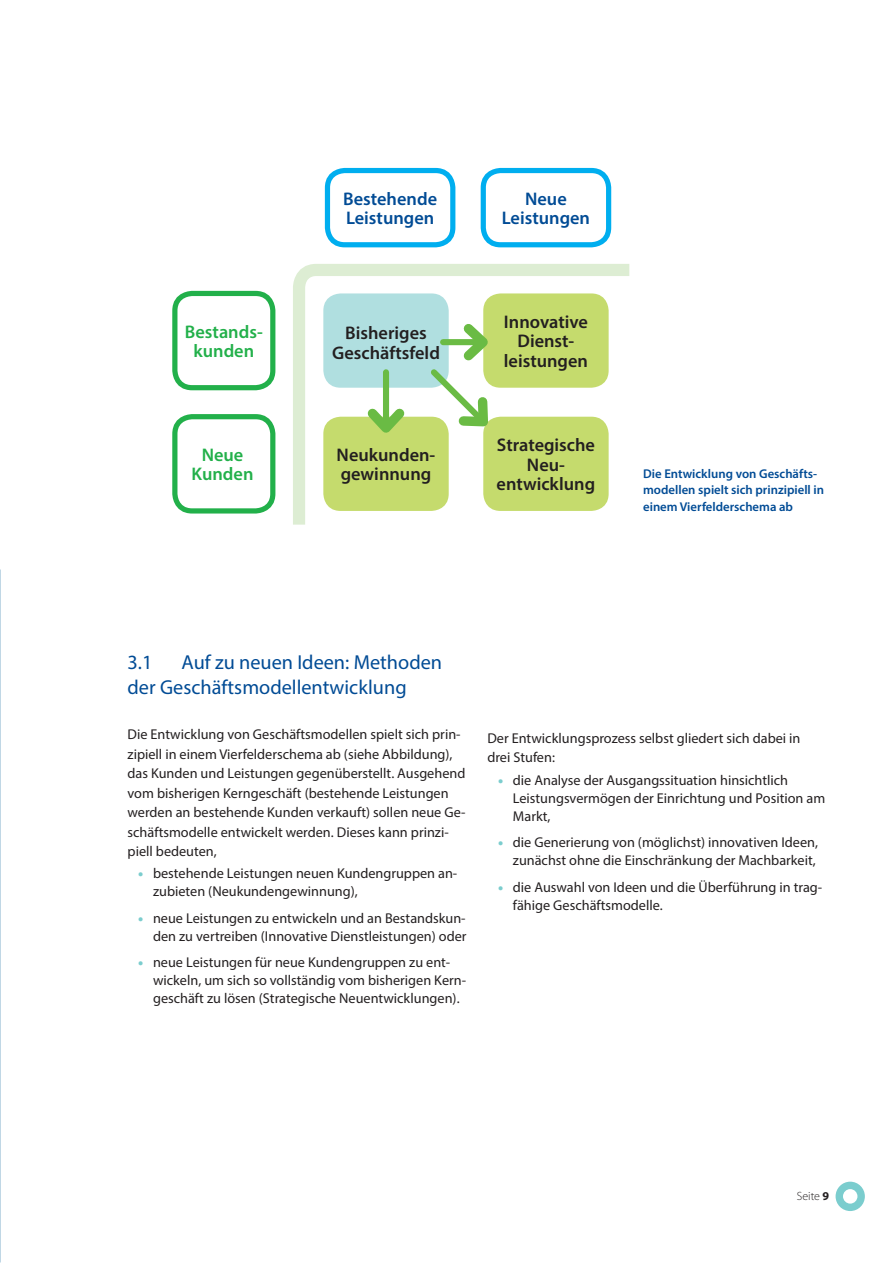
<style>
.page{position:relative;width:893px;height:1263px;background:#fff}
.page>*{position:absolute;margin:0;border:0;box-sizing:border-box;transform-origin:0 0}
.t1{font:20.25px/25.5px "Myriad Pro";color:#014b95}
.t2{font:600 18.3px/19.5px "Myriad Pro";color:#231f20;text-align:center}
.t3{font:600 18.3px/19.5px "Myriad Pro";color:#014b95}
.t4{font:600 18.3px/19.5px "Myriad Pro";color:#22b04a;text-align:center}
.t5{font:14.25px/18px "Myriad Pro";color:#231f20}
.t6{font:600 12.75px/16.5px "Myriad Pro";color:#014b95}
.t7{font:300 12px "Myriad Pro";color:#231f20}
.s1{font-weight:900;color:#7bcdce}
.s2{font-weight:700}
</style>
<div class="page">
<svg style="left:836px;top:1182px;width:29px;height:29px"></svg>
<div style="left:325px;top:168px;width:130px;height:79px;border:5px solid #00aeef;border-radius:17px"></div>
<div style="left:481px;top:168px;width:130px;height:79px;border:5px solid #00aeef;border-radius:17px"></div>
<div style="left:172px;top:291px;width:103px;height:99px;border:5px solid #22b04a;border-radius:17px"></div>
<div style="left:172px;top:414px;width:103px;height:99px;border:5px solid #22b04a;border-radius:17px"></div>
<svg style="left:293px;top:264px;width:337px;height:261px"></svg>
<svg style="left:425px;top:315px;width:72px;height:116px"></svg>
<p class="t4" style="left:185px;top:321px;width:79px">Bestands&shy;kunden</p>
<p class="t4" style="left:192px;top:445px;width:63px">Neue<br>Kunden</p>
<p class="t3" style="left:343px;top:188px;width:95px">Bestehende<br>Leistungen</p>
<p class="t2" style="left:332px;top:323px;width:109px">Bisheriges<br>Geschäftsfeld</p>
<p class="t2" style="left:337px;top:445px;width:100px;text-align:left">Neukunden&shy;gewinnung</p>
<p class="t3" style="left:502px;top:188px;width:90px;text-align:center">Neue<br>Leistungen</p>
<p class="t2" style="left:504px;top:312px;width:86px">Innovative<br>Dienst&shy;leistungen</p>
<p class="t2" style="left:497px;top:435px;width:100px">Strategische<br>Neu&shy;entwicklung</p>
<p class="t6" style="left:643px;top:465px;width:182px">Die Entwicklung von Geschäfts&shy;modellen spielt sich prinzipiell in einem Vierfelderschema ab</p>
<h1 class="t1" style="left:128px;top:649px;width:316px;text-indent:54px">Auf zu neuen Ideen: Methoden der Geschäftsmodellentwicklung</h1>
<p class="t5" style="left:128px;top:724px;width:340px;line-height:19.5px">Die Entwicklung von Geschäftsmodellen spielt sich prin&shy;zipiell in einem Vierfelderschema ab (siehe Abbildung), das Kunden und Leistungen gegenüberstellt. Ausgehend vom bisherigen Kerngeschäft (bestehende Leistungen werden an bestehende Kunden verkauft) sollen neue Ge&shy;schäftsmodelle entwickelt werden. Dieses kann prinzi&shy;piell bedeuten,</p>
<p class="t5" style="left:153px;top:864px;width:306px;text-indent:-15px"><span class="s1">•</span> bestehende Leistungen neuen Kundengruppen an&shy;zubieten (Neukundengewinnung),</p>
<p class="t5" style="left:138px;top:909px;width:330px;text-align:right"><span class="s1">•</span> neue Leistungen zu entwickeln und an Bestandskun&shy;den zu vertreiben (Innovative Dienstleistungen) oder</p>
<p class="t5" style="left:153px;top:953px;width:315px;text-indent:-15px"><span class="s1">•</span> neue Leistungen für neue Kundengruppen zu ent&shy;wickeln, um sich so vollständig vom bisherigen Kern&shy;geschäft zu lösen (Strategische Neuentwicklungen).</p>
<h1 class="t1" style="left:128px;top:649px;width:26px">3.1</h1>
<p class="t5" style="left:487px;top:728px;width:315px;line-height:19.5px">Der Entwicklungsprozess selbst gliedert sich dabei in drei Stufen:</p>
<p class="t5" style="left:513px;top:770px;width:314px;text-indent:-15px"><span class="s1">•</span> die Analyse der Ausgangssituation hinsichtlich<br>Leistungsvermögen der Einrichtung und Position am<br>Markt,</p>
<p class="t5" style="left:498px;top:833px;width:321px;text-align:right"><span class="s1">•</span> die Generierung von (möglichst) innovativen Ideen, zunächst ohne die Einschränkung der Machbarkeit,</p>
<p class="t5" style="left:513px;top:877px;width:311px;text-indent:-15px"><span class="s1">•</span> die Auswahl von Ideen und die Überführung in trag&shy;fähige Geschäftsmodelle.</p>
<p class="t7" style="left:797px;top:1188px;width:34px">Seite <span class="s2">9</span></p>
</div>
